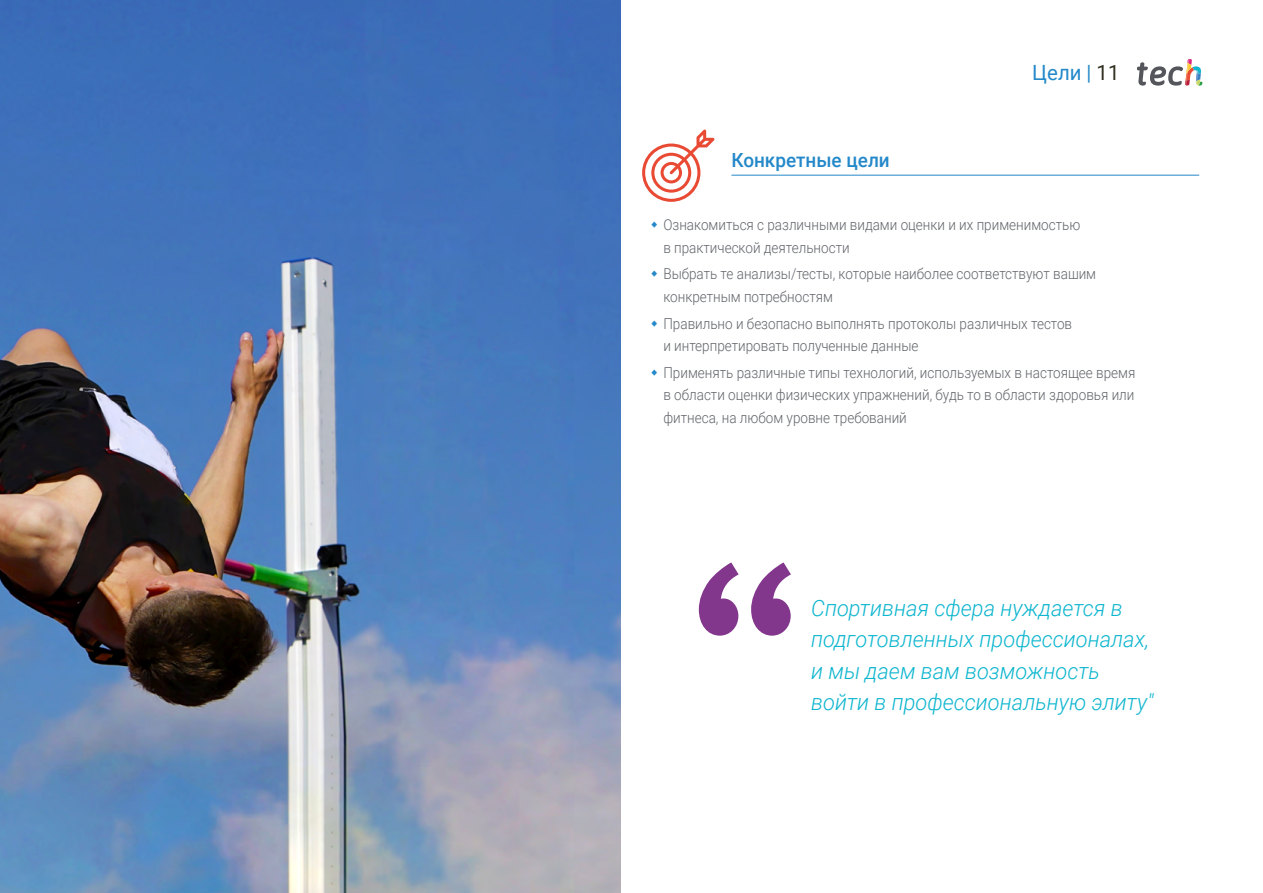
<style>
.page{position:relative;width:1263px;height:893px;background:#fff}
.page>*{position:absolute;margin:0;border:0;box-sizing:border-box;transform-origin:0 0}
.t1{font:italic 300 22.5px/31.5px "Roboto";color:#0fb6cf}
.t2{font:21px "Roboto";color:#2488c9}
.t3{font:500 19.5px "Roboto";color:#2488c9}
.t4{font:300 15px/22.5px "Roboto";color:#61646a;scale:.9 1}
.s1{color:#312e20}
</style>
<div class="page">
<img style="left:0;top:0;width:621px;height:893px">
<svg style="left:1137px;top:59px;width:65px;height:27px"></svg>
<svg style="left:699px;top:562px;width:92px;height:74px"></svg>
<svg style="left:642px;top:129px;width:72px;height:73px"></svg>
<hr style="left:731px;top:175px;width:468px;height:1px;background:#2488c9">
<h3 class="t3" style="left:731px;top:146px;width:160px">Конкретные цели</h3>
<h2 class="t2" style="left:1032px;top:57px;width:89px">Цели | <span class="s1">11</span></h2>
<p class="t4" style="left:663px;top:213px;width:465px">Ознакомиться с различными видами оценки и их применимостью в практической деятельности</p>
<p class="t4" style="left:663px;top:262px;width:482px">Выбрать те анализы/тесты, которые наиболее соответствуют вашим конкретным потребностям</p>
<p class="t4" style="left:663px;top:311px;width:456px">Правильно и безопасно выполнять протоколы различных тестов и интерпретировать полученные данные</p>
<p class="t4" style="left:663px;top:361px;width:526px;text-align:justify">Применять различные типы технологий, используемых в настоящее время в области оценки физических упражнений, будь то в области здоровья или фитнеса, на любом уровне требований</p>
<h1 class="t1" style="left:811px;top:591px;width:344px">Спортивная сфера нуждается в подготовленных профессионалах, и мы даем вам возможность войти в профессиональную элиту"</h1>
</div>
